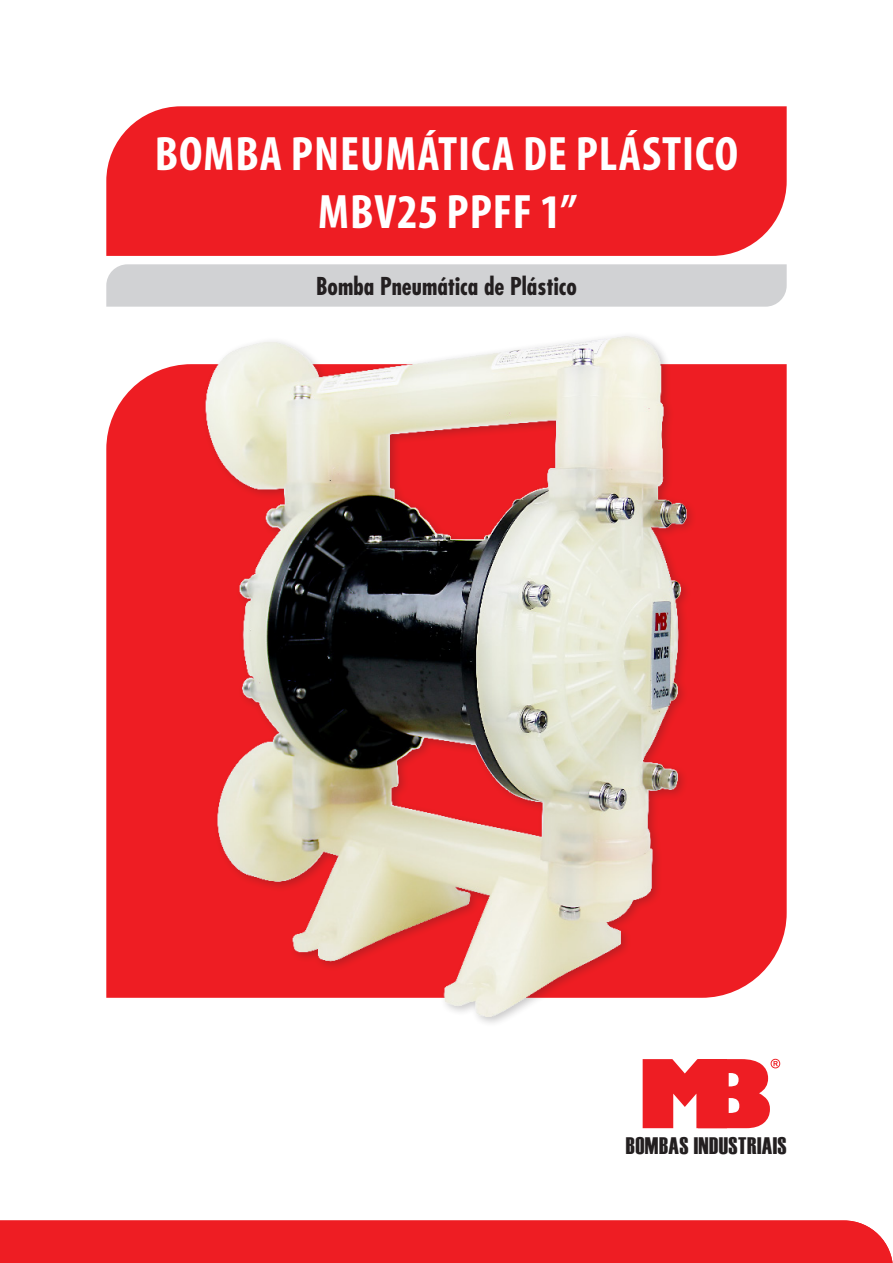
<style>
.page{position:relative;width:893px;height:1263px;background:#fff}
.page>*{position:absolute;margin:0;border:0;box-sizing:border-box;transform-origin:0 0}
.MegaTitulo{font:700 condensed 48.6px/58.3px "Myriad Pro";letter-spacing:.02em;color:#fff;text-align:center}
.MegaSub{font:700 condensed 24px "Futura Std";color:#231f20}
.t1{font:23.85px "Haettenschweiler";letter-spacing:.02em;color:#231f20}
</style>
<div class="page">
<div style="left:0;top:1220px;width:893px;height:43px;background:#ee1d23"></div>
<svg style="left:643px;top:1059px;width:137px;height:69px"></svg>
<div style="left:106px;top:106px;width:681px;height:150px;background:#ee1d23"></div>
<div style="left:106px;top:264px;width:681px;height:43px;background:#d1d2d4"></div>
<img style="left:106px;top:336px;width:681px;height:680px">
<p class="MegaTitulo" style="left:155px;top:126px;width:585px">BOMBA PNEUMÁTICA DE PLÁSTICO<br>MBV25 PPFF 1”</p>
<p class="MegaSub" style="left:316px;top:272px;width:262px">Bomba Pneumática de Plástico</p>
<p class="t1" style="left:626px;top:1132px;width:162px">BOMBAS INDUSTRIAIS</p>
</div>
